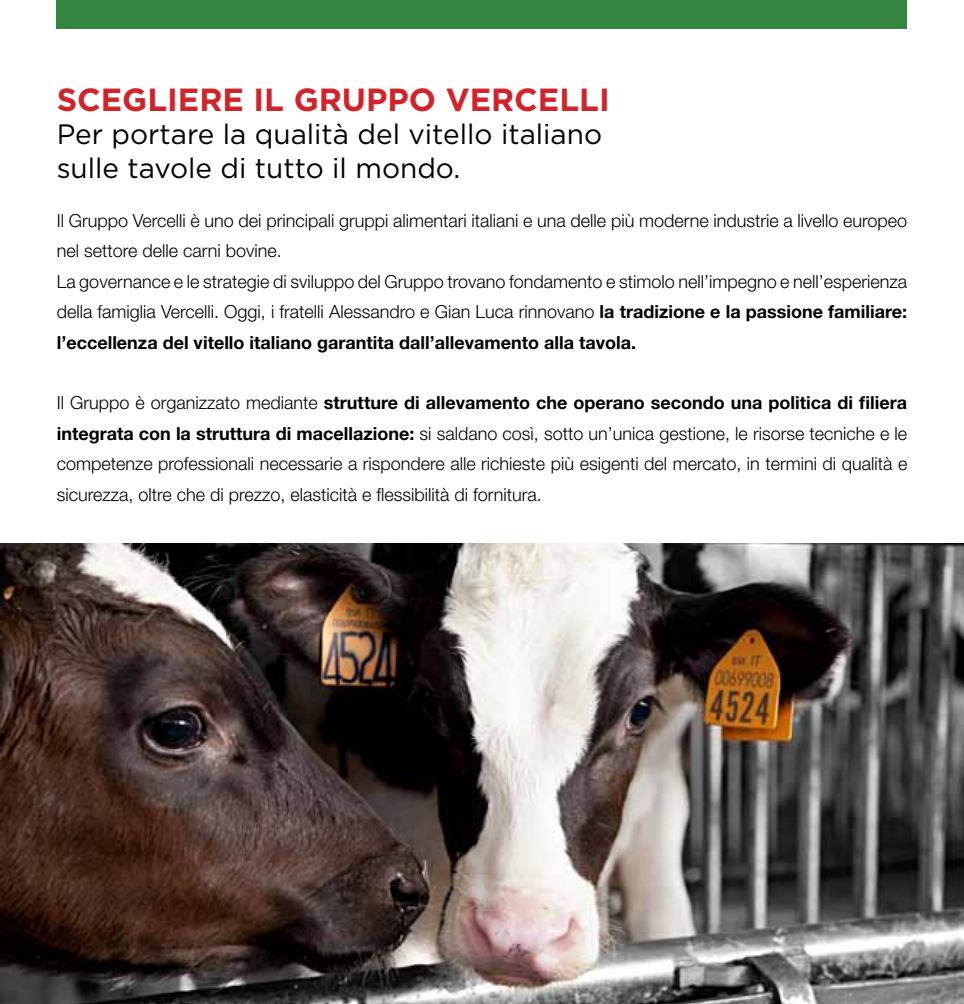
<style>
.page{position:relative;width:964px;height:1004px;background:#fff}
.page>*{position:absolute;margin:0;border:0;box-sizing:border-box;transform-origin:0 0}
.t1{font:700 32px "Gotham";color:#d2232a}
.t2{font:28px/33.6px "Gotham";color:#000}
.t3{font:300 18px/30.4px "Helvetica Neue";color:#000}
.s1{font-weight:700}
</style>
<div class="page">
<div style="left:57px;top:0;width:850px;height:28px;background:#348540"></div>
<img style="left:0;top:543px;width:964px;height:460px">
<h1 class="t1" style="left:57px;top:78px;width:554px">SCEGLIERE IL GRUPPO VERCELLI</h1>
<h2 class="t2" style="left:57px;top:117px;width:547px">Per portare la qualità del vitello italiano sulle tavole di tutto il mondo.</h2>
<p class="t3" style="left:57px;top:205px;width:852px">Il Gruppo Vercelli è uno dei principali gruppi alimentari italiani e una delle più moderne industrie a livello europeo nel settore delle carni bovine.<br>La governance e le strategie di sviluppo del Gruppo trovano fondamento e stimolo nell’impegno e nell’esperienza della famiglia Vercelli. Oggi, i fratelli Alessandro e Gian Luca rinnovano <span class="s1">la tradizione e la passione familiare: l’eccellenza del vitello italiano garantita dall’allevamento alla tavola.</span></p>
<p class="t3" style="left:57px;top:387px;width:852px;text-align:justify">Il Gruppo è organizzato mediante <span class="s1">strutture di allevamento che operano secondo una politica di filiera integrata con la struttura di macellazione:</span> si saldano così, sotto un’unica gestione, le risorse tecniche e le competenze professionali necessarie a rispondere alle richieste più esigenti del mercato, in termini di qualità e sicurezza, oltre che di prezzo, elasticità e flessibilità di fornitura.</p>
</div>
